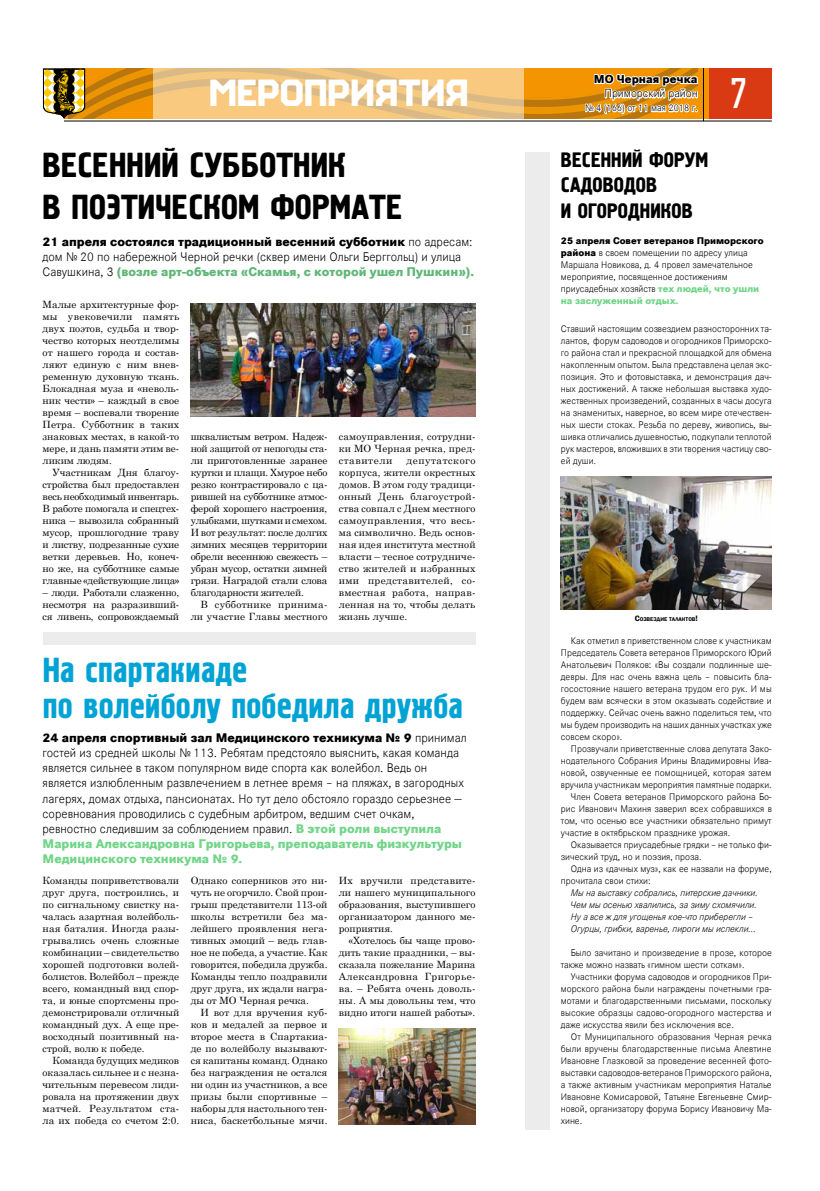
<style>
.page{position:relative;width:820px;height:1191px;background:#fff}
.page>*{position:absolute;margin:0;border:0;box-sizing:border-box;transform-origin:0 0}
.t1{font:44px "Kraft";color:#fff}
.t2{font:700 40px "Rex";color:#fff}
.t3{font:35px/36px "Pollock 1 C";color:#00a3d4}
.t4{font:35px/42px "Pollock 1 C";color:#000}
.t5{font:21px/25.2px "Pollock 1 C";color:#000}
.t6{font:300 13px/15px "Corporate SW10";color:#000}
.t7{font:300 12px "Corporate SW10";color:#000}
.t8{font:800 12px "Corporate SW10";color:#000}
.t9{font:10px/12px "Century Schoolbook";color:#000;text-align:justify}
.t10{font:300 10px/12px "Corporate SW10";color:#000;text-align:justify}
.t11{font:italic 300 10px/12px "Corporate SW10";color:#000}
.t12{font:600 5.6px "Franklin Gothic";color:#000}
.s1{font-weight:800}
.s2{font-weight:800;color:#60b777}
.s3{font-weight:800;color:#71d588}
.s4{font-size:8px}
</style>
<div class="page">
<img style="left:85px;top:68px;width:498px;height:50px">
<div style="left:708px;top:68px;width:63px;height:50px;background:#d93a13"></div>
<hr style="left:64px;top:121px;width:707px;height:1px;background:#000">
<hr style="left:703px;top:68px;width:1px;height:53px;background:#000">
<svg style="left:583px;top:68px;width:117px;height:51px"></svg>
<svg style="left:153px;top:68px;width:370px;height:50px;fill:#f5c97f"></svg>
<svg style="left:43px;top:68px;width:42px;height:50px"></svg>
<div style="left:525px;top:152px;width:24px;height:977px;background:#ececec"></div>
<img style="left:560px;top:476px;width:211px;height:134px">
<img style="left:190px;top:304px;width:285px;height:112px">
<div style="left:43px;top:632px;width:432px;height:12px;background:#ececec"></div>
<img style="left:338px;top:1028px;width:137px;height:96px">
<h1 class="t1" style="left:209px;top:67px;width:261px">мероприятия</h1>
<h3 class="t4" style="left:43px;top:145px;width:361px">ВЕСЕННИЙ СУББОТНИК<br>В ПОЭТИЧЕСКОМ ФОРМАТЕ</h3>
<h3 class="t6" style="left:43px;top:234px;width:433px"><span class="s1">21 апреля состоялся традиционный весенний субботник</span> по адресам: дом № 20 по набережной Черной речки (сквер имени Ольги Берггольц) и улица<br>Савушкина, 3 <span class="s2">(возле арт-объекта «Скамья, с которой ушел Пушкин»).</span></h3>
<p class="t9" style="left:43px;top:298px;width:138px">Малые архитектурные фор&shy;мы увековечили память двух поэтов, судьба и твор&shy;чество которых неотделимы от нашего города и состав&shy;ляют единую с ним внев&shy;ременную духовную ткань.<br>Блокадная муза и «неволь&shy;ник чести» – каждый в свое время – воспевали творение Петра. Субботник в таких знаковых местах, в какой-то мере, и дань памяти этим ве&shy;ликим людям.</p>
<p class="t9" style="left:43px;top:466px;width:138px;text-indent:10px">Участникам Дня благоу&shy;стройства был предоставлен весь необходимый инвентарь.<br>В работе помогала и спецтех&shy;ника – вывозила собранный мусор, прошлогодние траву и листву, подрезанные сухие ветки деревьев. Но, конеч&shy;но же, на субботнике самые главные «действующие лица»</p>
<p class="t9" style="left:43px;top:586px;width:138px">– люди. Работали слаженно, несмотря на разразивший&shy;ся ливень, сопровождаемый</p>
<p class="t9" style="left:190px;top:430px;width:138px">шквалистым ветром. Надеж&shy;ной защитой от непогоды ста&shy;ли приготовленные заранее куртки и плащи. Хмурое небо резко контрастировало с ца&shy;рившей на субботнике атмос&shy;ферой хорошего настроения, улыбками, шутками и смехом.<br>И вот результат: после долгих зимних месяцев территории обрели весеннюю свежесть – убран мусор, остатки зимней грязи. Наградой стали слова благодарности жителей.</p>
<p class="t9" style="left:190px;top:598px;width:138px;text-align:right">В субботнике принима&shy;ли участие Главы местного</p>
<p class="t9" style="left:338px;top:430px;width:138px">самоуправления, сотрудни&shy;ки МО Черная речка, пред&shy;ставители</p>
<p class="t9" style="left:338px;top:454px;width:138px;text-indent:68px">депутатского корпуса, жители окрестных домов. В этом году традици&shy;онный День благоустрой&shy;ства совпал с Днем местного самоуправления, что весь&shy;ма символично. Ведь основ&shy;ная идея института местной власти – тесное сотрудниче&shy;ство жителей и избранных ими представителей, со&shy;вместная работа, направ&shy;ленная на то, чтобы делать жизнь лучше.</p>
<h3 class="t3" style="left:43px;top:653px;width:422px">На спартакиаде<br>по волейболу победила дружба</h3>
<p class="t6" style="left:43px;top:730px;width:425px"><span class="s1">24 апреля спортивный зал Медицинского техникума № 9</span> принимал гостей из средней школы № 113. Ребятам предстояло выяснить, какая команда является сильнее в таком популярном виде спорта как волейбол. Ведь он является излюбленным развлечением в летнее время – на пляжах, в загородных лагерях, домах отдыха, пансионатах. Но тут дело обстояло гораздо серьезнее — соревнования проводились с судебным арбитром, ведшим счет очкам, ревностно следившим за соблюдением правил. <span class="s3">В этой роли выступила Марина Александровна Григорьева, преподаватель физкультуры Медицинского техникума № 9.</span></p>
<p class="t9" style="left:43px;top:874px;width:138px">Команды поприветствовали друг друга, построились, и по сигнальному свистку на&shy;чалась азартная волейболь&shy;ная баталия. Иногда разы&shy;грывались очень сложные комбинации – свидетельство хорошей подготовки волей&shy;болистов. Волейбол – прежде всего, командный вид спор&shy;та, и юные спортсмены про&shy;демонстрировали отличный командный дух. А еще пре&shy;восходный позитивный на&shy;строй, волю к победе.</p>
<p class="t9" style="left:43px;top:1054px;width:138px;text-indent:10px">Команда будущих медиков оказалась сильнее и с незна&shy;чительным перевесом лиди&shy;ровала на протяжении двух матчей. Результатом ста&shy;ла их победа со счетом 2:0.</p>
<p class="t9" style="left:190px;top:874px;width:138px">Однако соперников это ни&shy;чуть не огорчило. Свой прои&shy;грыш представители 113-ой школы встретили без ма&shy;лейшего проявления нега&shy;тивных эмоций – ведь глав&shy;ное не победа, а участие. Как говорится, победила дружба.<br>Команды тепло поздравили друг друга, их ждали награ&shy;ды от МО Черная речка.</p>
<p class="t9" style="left:190px;top:1006px;width:138px;text-indent:10px">И вот для вручения куб&shy;ков и медалей за первое и второе места в Спартакиа&shy;де по волейболу вызывают&shy;ся капитаны команд. Однако без награждения не остался ни один из участников, а все призы были спортивные – наборы для настольного тен&shy;ниса, баскетбольные мячи.</p>
<p class="t9" style="left:338px;top:874px;width:138px">Их вручили представите&shy;ли нашего муниципального образования, выступившего организатором данного ме&shy;роприятия.</p>
<p class="t9" style="left:338px;top:934px;width:138px;text-indent:10px">«Хотелось бы чаще прово&shy;дить такие праздники, – вы&shy;сказала пожелание Марина Александровна Григорье&shy;ва. – Ребята очень доволь&shy;ны. А мы довольны тем, что видно итоги нашей работы».</p>
<p class="t8" style="left:593px;top:72px;width:105px">МО Черная речка</p>
<p class="t7" style="left:604px;top:87px;width:95px">Приморский район</p>
<p class="t10" style="left:585px;top:102px;width:114px">№ 4 (166) от 11 мая 2018 г.</p>
<h2 class="t2" style="left:730px;top:68px;width:18px">7</h2>
<h3 class="t5" style="left:560px;top:148px;width:149px">ВЕСЕННИЙ ФОРУМ<br>САДОВОДОВ<br>И ОГОРОДНИКОВ</h3>
<p class="t10" style="left:560px;top:234px;width:204px;text-align:left"><span class="s1">25 апреля Совет ветеранов Приморского района</span> в своем помещении по адресу улица Маршала Новикова, д. 4 провел замечательное мероприятие, посвященное достижениям приусадебных хозяйств <span class="s3">тех людей, что ушли на заслуженный отдых.</span></p>
<p class="t10" style="left:560px;top:323px;width:212px">Ставший настоящим созвездием разносторонних та&shy;лантов, форум садоводов и огородников Приморско&shy;го района стал и прекрасной площадкой для обмена накопленным опытом. Была представлена целая экс&shy;позиция. Это и фотовыставка, и демонстрация дач&shy;ных достижений. А также небольшая выставка худо&shy;жественных произведений, созданных в часы досуга на знаменитых, наверное, во всем мире отечествен&shy;ных шести стоках. Резьба по дереву, живопись, вы&shy;шивка отличались душевностью, подкупали теплотой рук мастеров, вложивших в эти творения частицу сво&shy;ей души.</p>
<p class="t12" style="left:634px;top:616px;width:65px"><span class="s4">С</span>озвездие талантов<span class="s4">!</span></p>
<p class="t10" style="left:560px;top:635px;width:212px;text-indent:10px">Как отметил в приветственном слове к участникам Председатель Совета ветеранов Приморского Юрий Анатольевич Поляков: «Вы создали подлинные ше&shy;девры. Для нас очень важна цель – повысить бла&shy;госостояние нашего ветерана трудом его рук. И мы будем вам всячески в этом оказывать содействие и поддержку. Сейчас очень важно поделиться тем, что мы будем производить на наших данных участках уже совсем скоро».</p>
<p class="t10" style="left:570px;top:743px;width:202px">Прозвучали приветственные слова депутата Зако-</p>
<p class="t10" style="left:560px;top:755px;width:212px">нодательного Собрания Ирины Владимировны Ива-</p>
<p class="t10" style="left:560px;top:767px;width:212px">новой, озвученные ее помощницей, которая затем</p>
<p class="t10" style="left:560px;top:779px;width:212px">вручила участникам мероприятия памятные подарки.</p>
<p class="t10" style="left:570px;top:791px;width:202px">Член Совета ветеранов Приморского района Бо-</p>
<p class="t10" style="left:560px;top:803px;width:212px">рис Иванович Махиня заверил всех собравшихся в</p>
<p class="t10" style="left:560px;top:815px;width:212px">том, что осенью все участники обязательно примут</p>
<p class="t10" style="left:560px;top:827px;width:171px">участие в октябрьском празднике урожая.</p>
<p class="t10" style="left:570px;top:839px;width:202px">Оказывается приусадебные грядки – не только фи-</p>
<p class="t10" style="left:560px;top:851px;width:142px">зический труд, но и поэзия, проза.</p>
<p class="t10" style="left:570px;top:863px;width:202px">Одна из «дачных муз», как ее назвали на форуме,</p>
<p class="t10" style="left:560px;top:875px;width:91px">прочитала свои стихи:</p>
<p class="t11" style="left:570px;top:887px;width:188px">Мы на выставку собрались, питерские дачники.<br>Чем мы осенью хвалились, за зиму схомячили.<br>Ну а все ж для угощенья кое-что приберегли – Огурцы, грибки, варенье, пироги мы испекли…</p>
<p class="t10" style="left:560px;top:947px;width:212px;text-indent:10px">Было зачитано и произведение в прозе, которое также можно назвать «гимном шести соткам».</p>
<p class="t10" style="left:560px;top:971px;width:212px;text-indent:10px">Участники форума садоводов и огородников При&shy;морского района были награждены почетными гра&shy;мотами и благодарственными письмами, поскольку высокие образцы садово-огородного мастерства и даже искусства явили без исключения все.</p>
<p class="t10" style="left:560px;top:1031px;width:212px;text-indent:10px">От Муниципального образования Черная речка были вручены благодарственные письма Алевтине Ивановне Глазковой за проведение весенней фото&shy;выставки садоводов-ветеранов Приморского района, а также активным участникам мероприятия Наталье Ивановне Комисаровой, Татьяне Евгеньевне Смир&shy;новой, организатору форума Борису Ивановичу Ма&shy;хине.</p>
</div>
